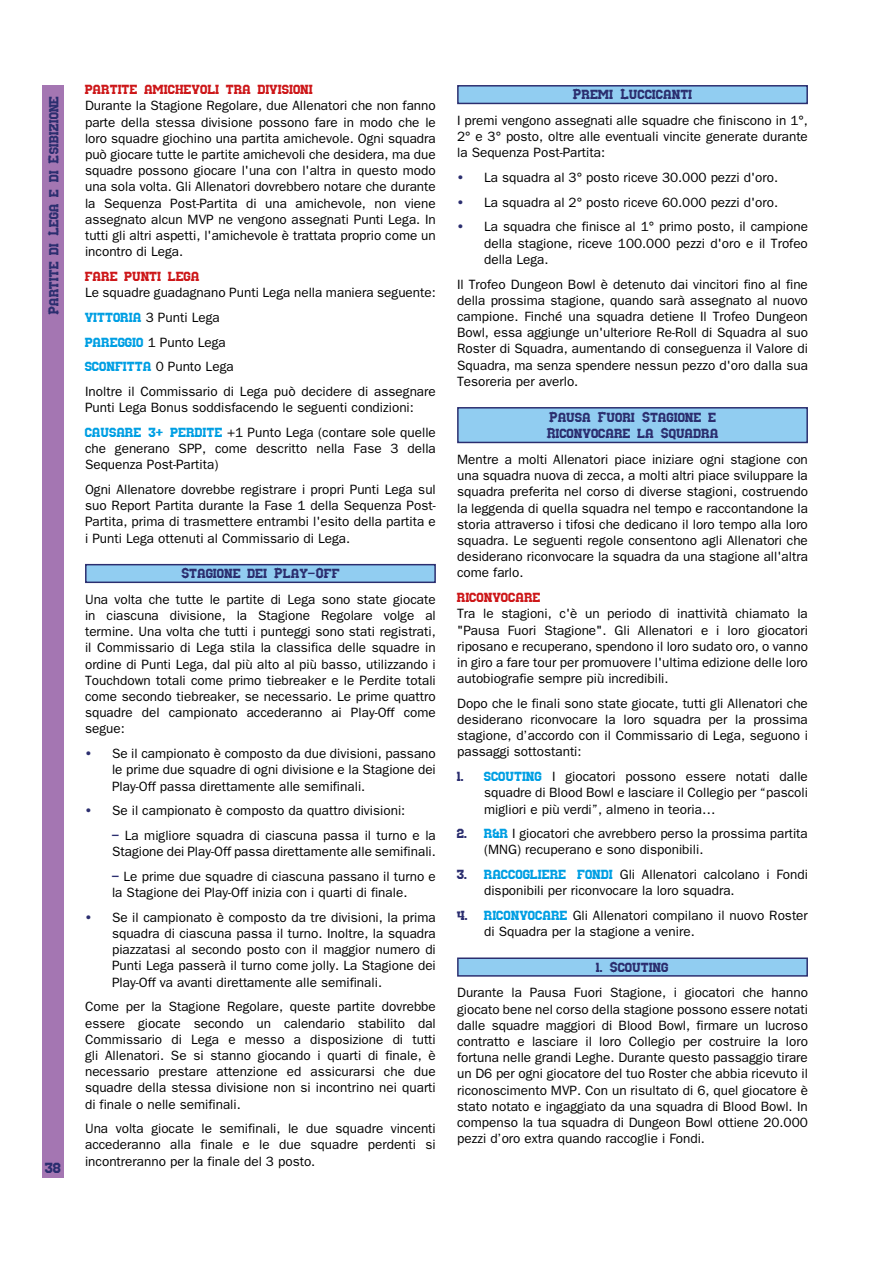
<style>
.page{position:relative;width:893px;height:1263px;background:#fff}
.page>*{position:absolute;margin:0;border:0;box-sizing:border-box;transform-origin:0 0}
.t1{font:15px "Nuffle";color:#2b2e6f}
.t2{font:13.5px/16.2px "Franklin Gothic";color:#000;text-align:justify}
.t3{font:13.5px/16.2px "Nuffle";color:#2b2e6f}
.t4{font:13.5px "Nuffle";color:#cd1719}
.s1{font-family:"Nuffle";color:#009fe3}
.s2{font-family:"Nuffle";color:#2b2e6f}
</style>
<div class="page">
<div style="left:43px;top:85px;width:21px;height:1093px;background:#a476b2"></div>
<div style="left:85px;top:564px;width:351px;height:19px;background:#91cdf1;border:1px solid #2b2e6f"></div>
<div style="left:457px;top:85px;width:351px;height:19px;background:#91cdf1;border:1px solid #2b2e6f"></div>
<div style="left:457px;top:407px;width:351px;height:36px;background:#91cdf1;border:1px solid #2b2e6f"></div>
<div style="left:457px;top:957px;width:351px;height:20px;background:#91cdf1;border:1px solid #2b2e6f"></div>
<p class="t3" style="left:45px;top:315px;width:221px;rotate:-90deg">Partite di Lega e di Esibizione</p>
<p class="t1" style="left:45px;top:1156px;width:18px">38</p>
<p class="t4" style="left:85px;top:80px;width:230px">partite amichevoli tra divisioni</p>
<p class="t2" style="left:85px;top:98px;width:352px">Durante la Stagione Regolare, due Allenatori che non fanno parte della stessa divisione possono fare in modo che le loro squadre giochino una partita amichevole. Ogni squadra può giocare tutte le partite amichevoli che desidera, ma due squadre possono giocare l'una con l'altra in questo modo una sola volta. Gli Allenatori dovrebbero notare che durante la Sequenza Post-Partita di una amichevole, non viene assegnato alcun MVP ne vengono assegnati Punti Lega. In tutti gli altri aspetti, l'amichevole è trattata proprio come un incontro di Lega.</p>
<p class="t4" style="left:85px;top:266px;width:116px">fare punti lega</p>
<p class="t2" style="left:85px;top:280px;width:352px;line-height:24.8px;text-align:left">Le squadre guadagnano Punti Lega nella maniera seguente: <span class="s1">vittoria</span> 3 Punti Lega<br><span class="s1">pareggio</span> 1 Punto Lega<br><span class="s1">sconfitta</span> 0 Punto Lega<br>Inoltre il Commissario di Lega può decidere di assegnare</p>
<p class="t2" style="left:85px;top:395px;width:352px;line-height:24.8px">Punti Lega Bonus soddisfacendo le seguenti condizioni: <span class="s1">causare 3+ perdite</span> +1 Punto Lega (contare sole quelle</p>
<p class="t2" style="left:85px;top:441px;width:352px">che generano SPP, come descritto nella Fase 3 della<br>Sequenza Post-Partita)</p>
<p class="t2" style="left:85px;top:481px;width:352px">Ogni Allenatore dovrebbe registrare i propri Punti Lega sul suo Report Partita durante la Fase 1 della Sequenza Post-Partita, prima di trasmettere entrambi l'esito della partita e i Punti Lega ottenuti al Commissario di Lega.</p>
<p class="t3" style="left:181px;top:564px;width:160px">Stagione dei Play-Off</p>
<p class="t2" style="left:85px;top:591px;width:352px">Una volta che tutte le partite di Lega sono state giocate in ciascuna divisione, la Stagione Regolare volge al termine. Una volta che tutti i punteggi sono stati registrati, il Commissario di Lega stila la classifica delle squadre in ordine di Punti Lega, dal più alto al più basso, utilizzando i Touchdown totali come primo tiebreaker e le Perdite totali come secondo tiebreaker, se necessario. Le prime quattro squadre del campionato accederanno ai Play-Off come segue:</p>
<p class="t2" style="left:112px;top:745px;width:325px;text-indent:-27px"><span class="s2">•</span> Se il campionato è composto da due divisioni, passano le prime due squadre di ogni divisione e la Stagione dei Play-Off passa direttamente alle semifinali.</p>
<p class="t2" style="left:85px;top:803px;width:322px"><span class="s2">•</span> Se il campionato è composto da quattro divisioni:</p>
<p class="t2" style="left:112px;top:827px;width:325px"><span class="s2">-</span> La migliore squadra di ciascuna passa il turno e la<br>Stagione dei Play-Off passa direttamente alle semifinali.</p>
<p class="t2" style="left:112px;top:868px;width:325px"><span class="s2">-</span> Le prime due squadre di ciascuna passano il turno e la Stagione dei Play-Off inizia con i quarti di finale.</p>
<p class="t2" style="left:112px;top:909px;width:325px;text-indent:-27px"><span class="s2">•</span> Se il campionato è composto da tre divisioni, la prima squadra di ciascuna passa il turno. Inoltre, la squadra piazzatasi al secondo posto con il maggior numero di Punti Lega passerà il turno come jolly. La Stagione dei Play-Off va avanti direttamente alle semifinali.</p>
<p class="t2" style="left:85px;top:999px;width:352px">Come per la Stagione Regolare, queste partite dovrebbe essere giocate secondo un calendario stabilito dal Commissario di Lega e messo a disposizione di tutti gli Allenatori. Se si stanno giocando i quarti di finale, è necessario prestare attenzione ed assicurarsi che due squadre della stessa divisione non si incontrino nei quarti di finale o nelle semifinali.</p>
<p class="t2" style="left:85px;top:1121px;width:352px">Una volta giocate le semifinali, le due squadre vincenti accederanno alla finale e le due squadre perdenti si incontreranno per la finale del 3 posto.</p>
<p class="t3" style="left:572px;top:85px;width:121px">Premi Luccicanti</p>
<p class="t2" style="left:457px;top:112px;width:352px">I premi vengono assegnati alle squadre che finiscono in 1°, 2° e 3° posto, oltre alle eventuali vincite generate durante la Sequenza Post-Partita:</p>
<p class="t2" style="left:457px;top:169px;width:323px"><span class="s2">•</span> La squadra al 3° posto riceve 30.000 pezzi d'oro.</p>
<p class="t2" style="left:457px;top:194px;width:323px"><span class="s2">•</span> La squadra al 2° posto riceve 60.000 pezzi d'oro.</p>
<p class="t2" style="left:484px;top:219px;width:325px;text-indent:-27px"><span class="s2">•</span> La squadra che finisce al 1° primo posto, il campione della stagione, riceve 100.000 pezzi d'oro e il Trofeo della Lega.</p>
<p class="t2" style="left:457px;top:276px;width:352px">Il Trofeo Dungeon Bowl è detenuto dai vincitori fino al fine della prossima stagione, quando sarà assegnato al nuovo campione. Finché una squadra detiene Il Trofeo Dungeon Bowl, essa aggiunge un'ulteriore Re-Roll di Squadra al suo Roster di Squadra, aumentando di conseguenza il Valore di Squadra, ma senza spendere nessun pezzo d'oro dalla sua Tesoreria per averlo.</p>
<p class="t3" style="left:546px;top:408px;width:174px">Pausa Fuori Stagione e<br>Riconvocare la Squadra</p>
<p class="t2" style="left:457px;top:451px;width:352px">Mentre a molti Allenatori piace iniziare ogni stagione con una squadra nuova di zecca, a molti altri piace sviluppare la squadra preferita nel corso di diverse stagioni, costruendo la leggenda di quella squadra nel tempo e raccontandone la storia attraverso i tifosi che dedicano il loro tempo alla loro squadra. Le seguenti regole consentono agli Allenatori che desiderano riconvocare la squadra da una stagione all'altra come farlo.</p>
<p class="t4" style="left:457px;top:588px;width:85px">riconvocare</p>
<p class="t2" style="left:457px;top:606px;width:352px">Tra le stagioni, c'è un periodo di inattività chiamato la "Pausa Fuori Stagione". Gli Allenatori e i loro giocatori riposano e recuperano, spendono il loro sudato oro, o vanno in giro a fare tour per promuovere l'ultima edizione delle loro autobiografie sempre più incredibili.</p>
<p class="t2" style="left:457px;top:695px;width:352px">Dopo che le finali sono state giocate, tutti gli Allenatori che desiderano riconvocare la loro squadra per la prossima stagione, d’accordo con il Commissario di Lega, seguono i passaggi sottostanti:</p>
<p class="t2" style="left:484px;top:768px;width:325px;text-indent:-27px"><span class="s2">1.</span> <span class="s1">scouting</span> I giocatori possono essere notati dalle squadre di Blood Bowl e lasciare il Collegio per “pascoli migliori e più verdi”, almeno in teoria…</p>
<p class="t2" style="left:484px;top:826px;width:325px;text-indent:-27px"><span class="s2">2.</span> <span class="s1">r&amp;r</span> I giocatori che avrebbero perso la prossima partita (MNG) recuperano e sono disponibili.</p>
<p class="t2" style="left:484px;top:866px;width:325px;text-indent:-27px"><span class="s2">3.</span> <span class="s1">raccogliere fondi</span> Gli Allenatori calcolano i Fondi disponibili per riconvocare la loro squadra.</p>
<p class="t2" style="left:484px;top:907px;width:325px;text-indent:-27px"><span class="s2">4.</span> <span class="s1">riconvocare</span> Gli Allenatori compilano il nuovo Roster di Squadra per la stagione a venire.</p>
<p class="t3" style="left:596px;top:958px;width:74px">1. Scouting</p>
<p class="t2" style="left:457px;top:985px;width:352px">Durante la Pausa Fuori Stagione, i giocatori che hanno giocato bene nel corso della stagione possono essere notati dalle squadre maggiori di Blood Bowl, firmare un lucroso contratto e lasciare il loro Collegio per costruire la loro fortuna nelle grandi Leghe. Durante questo passaggio tirare un D6 per ogni giocatore del tuo Roster che abbia ricevuto il riconoscimento MVP. Con un risultato di 6, quel giocatore è stato notato e ingaggiato da una squadra di Blood Bowl. In compenso la tua squadra di Dungeon Bowl ottiene 20.000 pezzi d’oro extra quando raccoglie i Fondi.</p>
</div>
